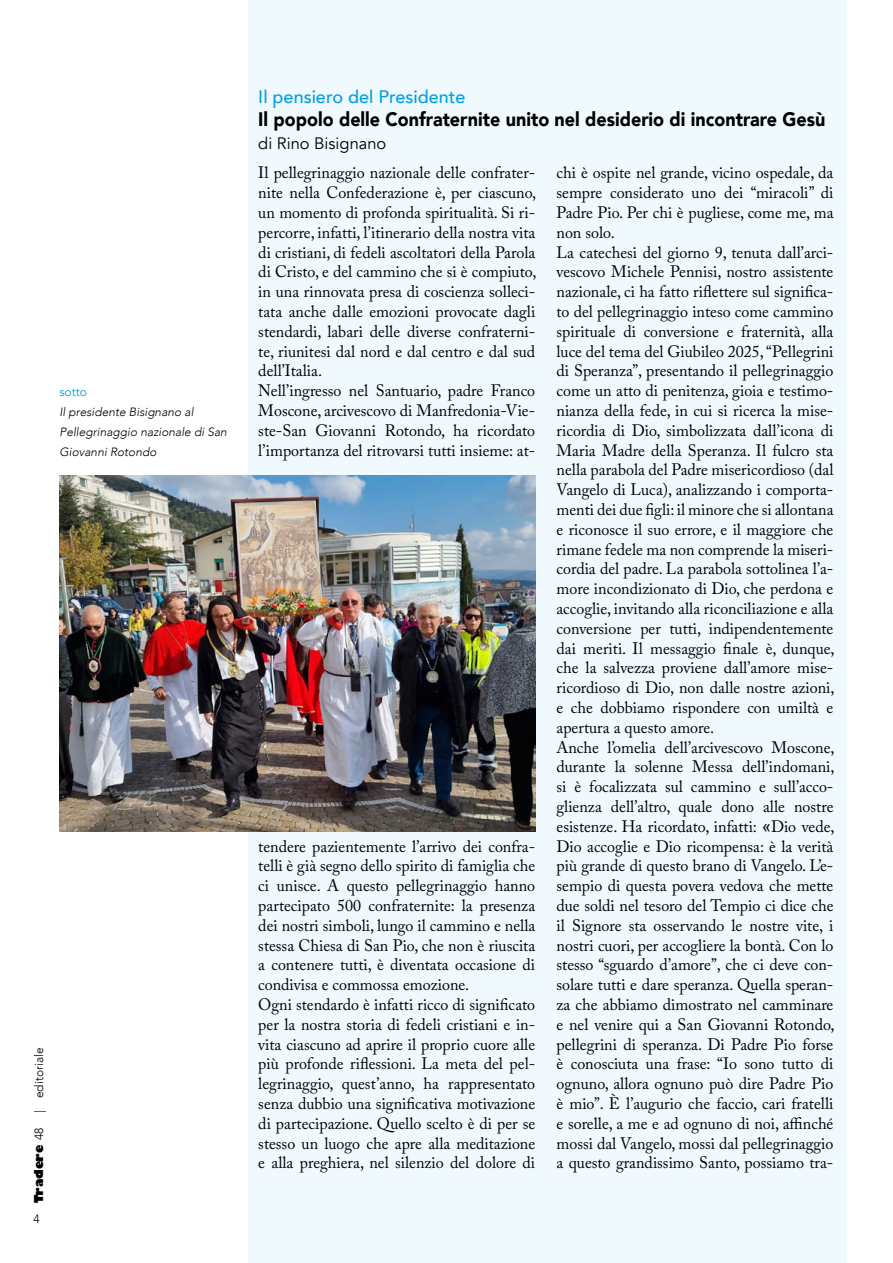
<style>
.page{position:relative;width:893px;height:1263px;background:#fff}
.page>*{position:absolute;margin:0;border:0;box-sizing:border-box;transform-origin:0 0}
.t1{font:900 19.5px "Avenir";color:#000;scale:.92 1}
.t2{font:500 18px "Avenir";color:#009fe3}
.t3{font:16.5px/19.8px "Adobe Caslon Pro";color:#000}
.t4{font:16.5px "Avenir";color:#000}
.t5{font:italic 300 12px/19.8px "Avenir";color:#000}
.t6{font:300 12px "Avenir";color:#000}
.t7{font:800 12px "Gill Sans";color:#000}
.t8{font:12px "Avenir";color:#009fe3}
.s1{font-family:"Avenir";font-weight:300}
.s2{font-family:"Arial"}
</style>
<div class="page">
<div style="left:248px;top:0;width:599px;height:1263px;background:#f0f9fe"></div>
<img style="left:60px;top:475px;width:475px;height:357px">
<p class="t8" style="left:60px;top:385px;width:29px">sotto</p>
<p class="t5" style="left:60px;top:402px;width:169px">Il presidente Bisignano al<br>Pellegrinaggio nazionale di San<br>Giovanni Rotondo</p>
<p class="t6" style="left:32px;top:1113px;width:67px;rotate:-90deg">| editoriale</p>
<p class="t7" style="left:29px;top:1203px;width:77px;rotate:-90deg">Tradere <span class="s1">48</span></p>
<p class="t6" style="left:33px;top:1212px;width:8px">4</p>
<p class="t2" style="left:258px;top:81px;width:209px">Il pensiero del Presidente</p>
<p class="t1" style="left:258px;top:103px;width:618px">Il popolo delle Confraternite unito nel desiderio di incontrare Gesù</p>
<p class="t4" style="left:258px;top:133px;width:130px">di Rino Bisignano</p>
<p class="t3" style="left:258px;top:163px;width:280px">Il pellegrinaggio nazionale delle confrater&shy;nite nella Confederazione è, per ciascuno, un momento di profonda spiritualità. Si ri&shy;percorre, infatti, l’itinerario della nostra vita di cristiani, di fedeli ascoltatori della Parola di Cristo, e del cammino che si è compiuto, in una rinnovata presa di coscienza solleci&shy;tata anche dalle emozioni provocate dagli stendardi, labari delle diverse confraterni&shy;te, riunitesi dal nord e dal centro e dal sud dell’Italia.<br>Nell’ingresso nel Santuario, padre Franco Moscone, arcivescovo di Manfredonia-Vie&shy;ste-San Giovanni Rotondo, ha ricordato l’importanza del ritrovarsi tutti insieme: at-</p>
<p class="t3" style="left:258px;top:836px;width:278px">tendere pazientemente l’arrivo dei confra&shy;telli è già segno dello spirito di famiglia che ci unisce. A questo pellegrinaggio hanno partecipato 500 confraternite: la presenza dei nostri simboli, lungo il cammino e nella stessa Chiesa di San Pio, che non è riuscita a contenere tutti, è diventata occasione di condivisa e commossa emozione.<br>Ogni stendardo è infatti ricco di significato per la nostra storia di fedeli cristiani e in&shy;vita ciascuno ad aprire il proprio cuore alle più profonde riflessioni. La meta del pel&shy;legrinaggio, quest’anno, ha rappresentato senza dubbio una significativa motivazione di partecipazione. Quello scelto è di per se stesso un luogo che apre alla meditazione e alla preghiera, nel silenzio del dolore di</p>
<p class="t3" style="left:556px;top:163px;width:280px">chi è ospite nel grande, vicino ospedale, da sempre considerato uno dei “miracoli” di Padre Pio. Per chi è pugliese, come me, ma non solo.<br>La catechesi del giorno 9, tenuta dall’arci&shy;vescovo Michele Pennisi, nostro assistente nazionale, ci ha fatto riflettere sul significa&shy;to del pellegrinaggio inteso come cammino spirituale di conversione e fraternità, alla luce del tema del Giubileo 2025, “Pellegrini di Speranza”, presentando il pellegrinaggio come un atto di penitenza, gioia e testimo&shy;nianza della fede, in cui si ricerca la mise&shy;ricordia di Dio, simbolizzata dall’icona di Maria Madre della Speranza. Il fulcro sta nella parabola del Padre misericordioso (dal Vangelo di Luca), analizzando i comporta&shy;menti dei due figli: il minore che si allontana e riconosce il suo errore, e il maggiore che rimane fedele ma non comprende la miseri&shy;cordia del padre. La parabola sottolinea l’a&shy;more incondizionato di Dio, che perdona e accoglie, invitando alla riconciliazione e alla conversione per tutti, indipendentemente dai meriti. Il messaggio finale è, dunque, che la salvezza proviene dall’amore mise&shy;ricordioso di Dio, non dalle nostre azioni, e che dobbiamo rispondere con umiltà e apertura a questo amore.<br>Anche l’omelia dell’arcivescovo Moscone, durante la solenne Messa dell’indomani, si è focalizzata sul cammino e sull’acco&shy;glienza dell’altro, quale dono alle nostre esistenze. Ha ricordato, infatti: <span class="s2">«</span>Dio vede, Dio accoglie e Dio ricompensa: è la verità più grande di questo brano di Vangelo. L’e&shy;sempio di questa povera vedova che mette due soldi nel tesoro del Tempio ci dice che il Signore sta osservando le nostre vite, i nostri cuori, per accogliere la bontà. Con lo stesso “sguardo d’amore”, che ci deve con&shy;solare tutti e dare speranza. Quella speran&shy;za che abbiamo dimostrato nel camminare e nel venire qui a San Giovanni Rotondo, pellegrini di speranza. Di Padre Pio forse è conosciuta una frase: “Io sono tutto di ognuno, allora ognuno può dire Padre Pio è mio”. È l’augurio che faccio, cari fratelli e sorelle, a me e ad ognuno di noi, affinché mossi dal Vangelo, mossi dal pellegrinaggio a questo grandissimo Santo, possiamo tra-</p>
</div>
